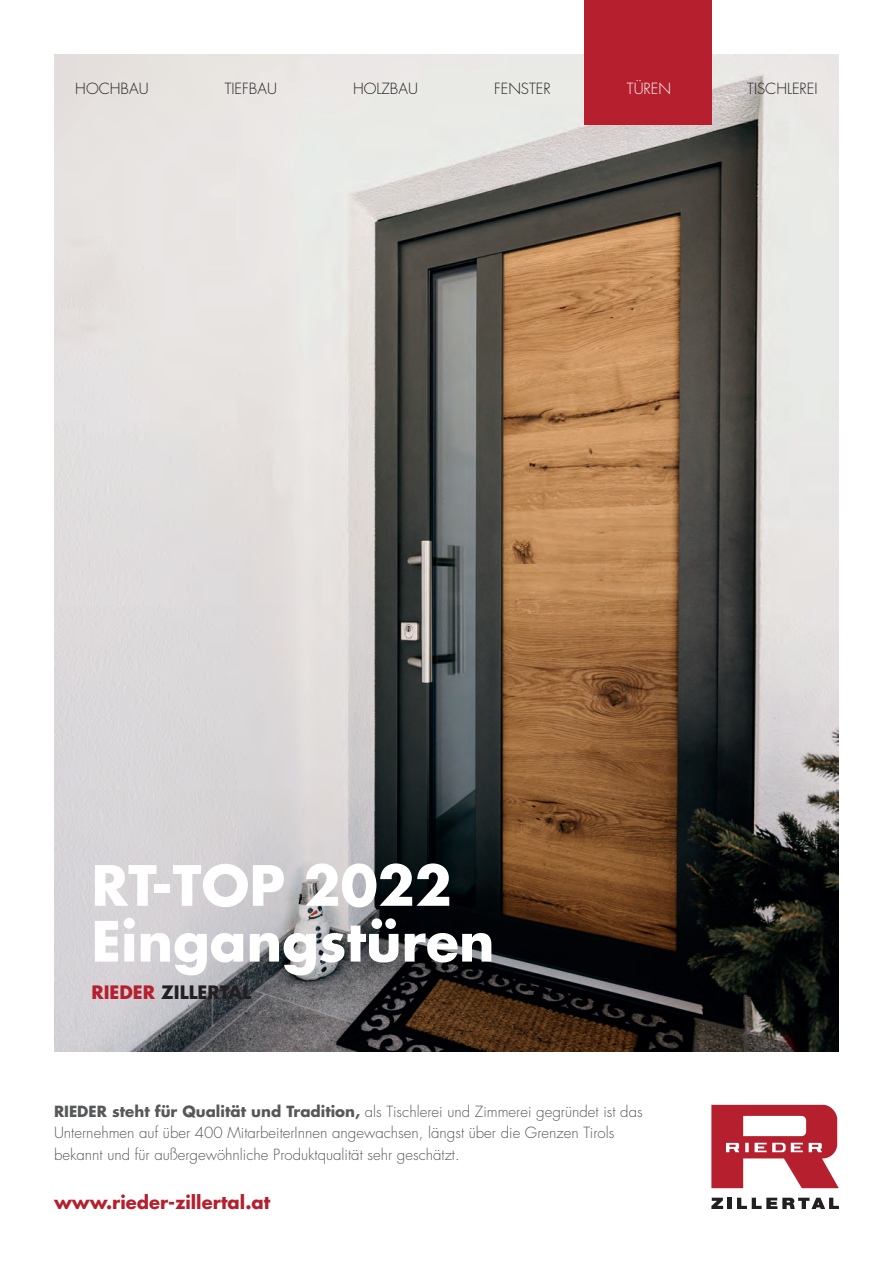
<style>
.page{position:relative;width:893px;height:1263px;background:#fff}
.page>*{position:absolute;margin:0;border:0;box-sizing:border-box;transform-origin:0 0}
.t1{font:700 54px "Futura Std";color:#fff}
.t2{font:700 18px "Futura Std";color:#b61f2d}
.t3{font:700 18px "Futura Std";color:#231f20}
.t4{font:300 15px/21.1px "Futura Std";color:#57585a}
.t5{font:300 15px "Futura Std";color:#231f20}
.t6{font:300 15px "Futura Std";color:#fff}
.s1{color:#b61f2d}
.s2{font-weight:700}
</style>
<div class="page">
<img style="left:54px;top:54px;width:785px;height:997px">
<div style="left:585px;top:0;width:127px;height:125px;background:#b61f2d"></div>
<svg style="left:711px;top:1105px;width:128px;height:83px"></svg>
<svg style="left:711px;top:1198px;width:12px;height:11px"></svg>
<hr style="left:728px;top:1198px;width:4px;height:11px;background:#231f20">
<svg style="left:737px;top:1198px;width:102px;height:11px"></svg>
<p class="t5" style="left:75px;top:79px;width:75px">HOCHBAU</p>
<p class="t5" style="left:225px;top:79px;width:54px">TIEFBAU</p>
<p class="t5" style="left:353px;top:79px;width:66px">HOLZBAU</p>
<p class="t5" style="left:494px;top:79px;width:58px">FENSTER</p>
<p class="t6" style="left:627px;top:79px;width:46px">TÜREN</p>
<p class="t5" style="left:747px;top:79px;width:72px">TISCHLEREI</p>
<h1 class="t1" style="left:91px;top:850px;width:362px">RT-TOP 2022</h1>
<h1 class="t1" style="left:91px;top:905px;width:405px">Eingangstüren</h1>
<p class="t3" style="left:91px;top:980px;width:161px"><span class="s1">RIEDER</span> ZILLERTAL</p>
<p class="t4" style="left:54px;top:1101px;width:590px"><span class="s2">RIEDER steht für Qualität und Tradition,</span> als Tischlerei und Zimmerei gegründet ist das<br>Unternehmen auf über 400 MitarbeiterInnen angewachsen, längst über die Grenzen Tirols bekannt und für außergewöhnliche Produktqualität sehr geschätzt.</p>
<p class="t2" style="left:54px;top:1190px;width:218px">www.rieder-zillertal.at</p>
</div>
